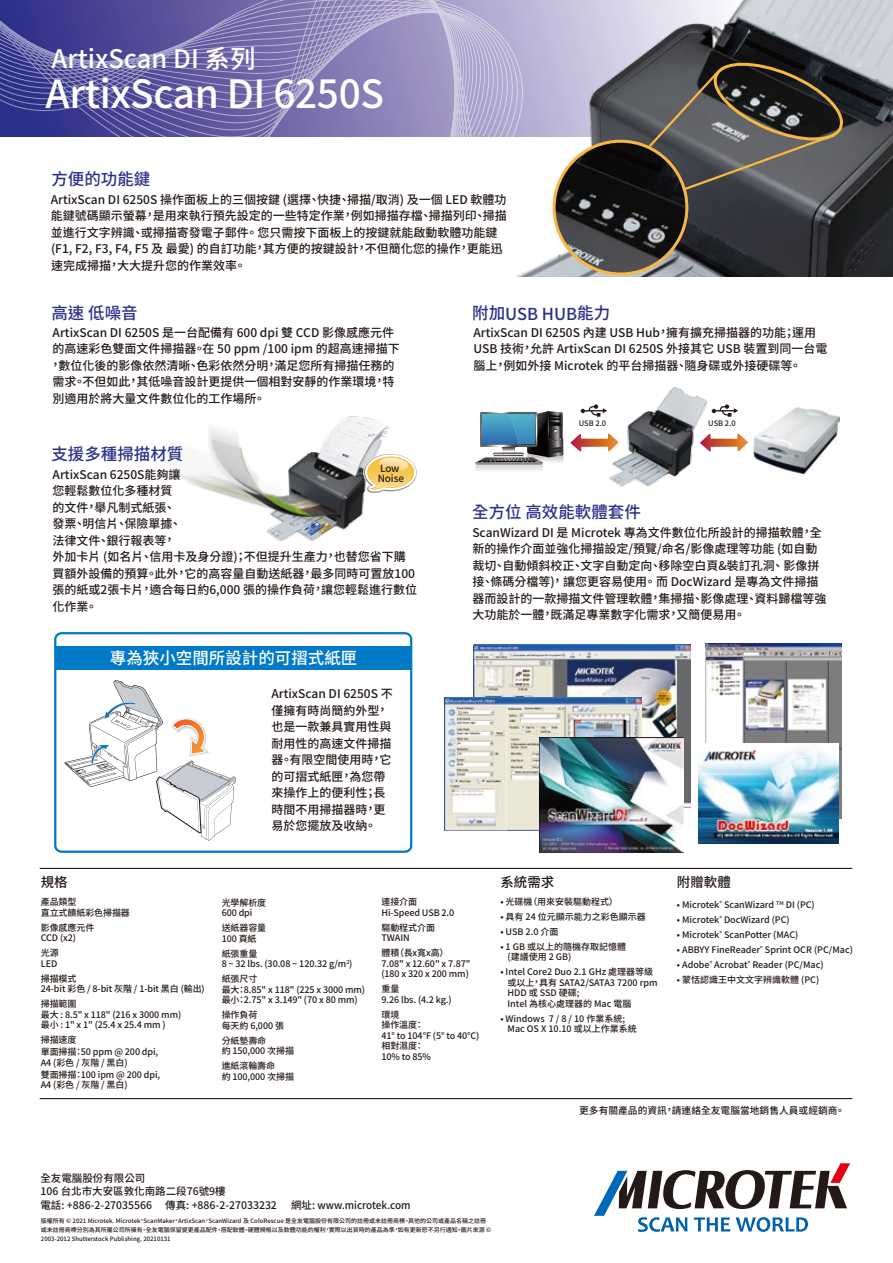
<style>
.page{position:relative;width:893px;height:1263px;background:#fff}
.page>*{position:absolute;margin:0;border:0;box-sizing:border-box;transform-origin:0 0}
.t1{font:500 38.85px "Noto Sans Hant";letter-spacing:-.01em;color:#fff}
.t2{font:500 25.5px "Noto Sans Hant";color:#fff}
.t3{font:500 16.5px "Noto Sans Hant";color:#2b3089}
.t4{font:500 16.5px "Noto Sans Hant";color:#fff}
.t5{font:500 13.5px "Noto Sans Hant";color:#231916}
.t6{font:500 12px/16.5px "Noto Sans Hant";color:#231916}
.t7{font:500 10.5px/13.5px "Noto Sans Hant";color:#231916}
.t8{font:500 9.9px/9.9px "Noto Sans Hant";letter-spacing:-.01em;color:#231916}
.t9{font:500 9.75px "Noto Sans Hant";color:#231916}
.t10{font:500 9px/10.5px "Noto Sans Hant";letter-spacing:-.01em;color:#231916}
.t11{font:500 7.5px "Noto Sans Hant";letter-spacing:-.005em;color:#231916}
.t12{font:500 6px/9px "Noto Sans Hant";color:#231916}
</style>
<div class="page">
<svg style="left:0;top:0;width:478px;height:137px;background:#756fac"></svg>
<hr style="left:40px;top:1098px;width:812px;height:1px;background:#231916">
<svg style="left:594px;top:1163px;width:256px;height:69px"></svg>
<svg style="left:475px;top:411px;width:89px;height:60px"></svg>
<svg style="left:581px;top:404px;width:26px;height:13px"></svg>
<img style="left:608px;top:387px;width:103px;height:100px">
<img style="left:753px;top:407px;width:87px;height:67px">
<svg style="left:571px;top:434px;width:47px;height:17px"></svg>
<svg style="left:712px;top:404px;width:26px;height:13px"></svg>
<svg style="left:700px;top:434px;width:48px;height:17px"></svg>
<img style="left:175px;top:416px;width:214px;height:125px">
<svg style="left:363px;top:454px;width:54px;height:40px"></svg>
<svg style="left:302px;top:521px;width:31px;height:15px"></svg>
<div style="left:54px;top:632px;width:358px;height:221px;border:2px solid #007ac6;border-radius:6px"></div>
<hr style="left:40px;top:868px;width:812px;height:1px;background:#231916">
<div style="left:56px;top:647px;width:356px;height:23px;background:#007ac6"></div>
<svg style="left:64px;top:680px;width:172px;height:161px"></svg>
<img style="left:493px;top:0;width:400px;height:277px">
<svg style="left:631px;top:57px;width:216px;height:147px;background:#514f4d"></svg>
<img style="left:554px;top:141px;width:133px;height:133px;border-radius:66px">
<div style="left:553px;top:140px;width:135px;height:135px;border:3px solid #f8b743;border-radius:50%"></div>
<img style="left:473px;top:644px;width:217px;height:163px">
<img style="left:705px;top:643px;width:137px;height:175px">
<img style="left:699px;top:744px;width:139px;height:100px">
<img style="left:444px;top:697px;width:197px;height:133px">
<img style="left:540px;top:738px;width:144px;height:114px">
<h2 class="t2" style="left:51px;top:44px;width:206px">ArtixScan DI 系列</h2>
<h1 class="t1" style="left:46px;top:72px;width:340px">ArtixScan DI 6250S</h1>
<h3 class="t3" style="left:51px;top:170px;width:100px">方便的功能鍵</h3>
<p class="t6" style="left:51px;top:192px;width:458px">ArtixScan DI 6250S 操作面板上的三個按鍵 (選擇、快捷、掃描/取消) 及一個 LED 軟體功能鍵號碼顯示螢幕，是用來執行預先設定的一些特定作業，例如掃描存檔、掃描列印、掃描並進行文字辨識、或掃描寄發電子郵件。 您只需按下面板上的按鍵就能啟動軟體功能鍵(F1, F2, F3, F4, F5 及 最愛) 的自訂功能，其方便的按鍵設計，不但簡化您的操作，更能迅速完成掃描，大大提升您的作業效率。</p>
<h3 class="t3" style="left:51px;top:304px;width:88px">高速 低噪音</h3>
<h3 class="t3" style="left:472px;top:305px;width:139px">附加USB HUB能力</h3>
<p class="t6" style="left:50px;top:324px;width:352px">ArtixScan DI 6250S 是一台配備有 600 dpi 雙 CCD 影像感應元件的高速彩色雙面文件掃描器。在 50 ppm /100 ipm 的超高速掃描下，數位化後的影像依然清晰、色彩依然分明，滿足您所有掃描任務的需求。不但如此，其低噪音設計更提供一個相對安靜的作業環境，特別適用於將大量文件數位化的工作場所。</p>
<h3 class="t3" style="left:51px;top:445px;width:133px">支援多種掃描材質</h3>
<p class="t8" style="left:378px;top:464px;width:28px">Low<br>Noise</p>
<p class="t6" style="left:53px;top:466px;width:366px">ArtixScan 6250S能夠讓<br>您輕鬆數位化多種材質<br>的文件，舉凡制式紙張、<br>發票、明信片、保險單據、<br>法律文件、銀行報表等，<br>外加卡片 (如名片、信用卡及身分證)；不但提升生產力，也替您省下購買額外設備的預算。此外，它的高容量自動送紙器，最多同時可置放100張的紙或2張卡片，適合每日約6,000 張的操作負荷，讓您輕鬆進行數位化作業。</p>
<h3 class="t4" style="left:110px;top:649px;width:249px">專為狹小空間所設計的可摺式紙匣</h3>
<p class="t6" style="left:271px;top:686px;width:123px">ArtixScan DI 6250S 不僅擁有時尚簡約外型，也是一款兼具實用性與耐用性的高速文件掃描器。有限空間使用時，它的可摺式紙匣，為您帶來操作上的便利性；長時間不用掃描器時，更易於您擺放及收納。</p>
<p class="t6" style="left:473px;top:324px;width:356px">ArtixScan DI 6250S 內建 USB Hub，擁有擴充掃描器的功能；運用<br>USB 技術，允許 ArtixScan DI 6250S 外接其它 USB 裝置到同一台電腦上，例如外接 Microtek 的平台掃描器、隨身碟或外接硬碟等。</p>
<p class="t11" style="left:579px;top:419px;width:29px">USB 2.0</p>
<p class="t11" style="left:708px;top:419px;width:29px">USB 2.0</p>
<h3 class="t3" style="left:472px;top:502px;width:170px">全方位 高效能軟體套件</h3>
<p class="t6" style="left:472px;top:524px;width:355px">ScanWizard DI 是 Microtek 專為文件數位化所設計的掃描軟體，全新的操作介面並強化掃描設定/預覽/命名/影像處理等功能 (如自動裁切、自動傾斜校正、文字自動定向、移除空白頁&amp;裝訂孔洞、 影像拼接、條碼分檔等)， 讓您更容易使用。 而 DocWizard 是專為文件掃描器而設計的一款掃描文件管理軟體，集掃描、影像處理、資料歸檔等強大功能於一體，既滿足專業數字化需求，又簡便易用。</p>
<p class="t5" style="left:41px;top:874px;width:28px">規格</p>
<p class="t10" style="left:41px;top:897px;width:91px">產品類型<br>直立式饋紙彩色掃描器</p>
<p class="t10" style="left:41px;top:922px;width:55px">影像感應元件<br>CCD (x2)</p>
<p class="t10" style="left:41px;top:948px;width:19px">光源<br>LED</p>
<p class="t10" style="left:41px;top:973px;width:166px">掃描模式<br>24-bit 彩色 / 8-bit 灰階 / 1-bit 黑白 (輸出)</p>
<p class="t10" style="left:41px;top:999px;width:142px">掃描範圍<br>最大 : 8.5" x 118" (216 x 3000 mm)最小 : 1" x 1" (25.4 x 25.4 mm )</p>
<p class="t10" style="left:41px;top:1034px;width:119px;line-height:12px">掃描速度<br>單面掃描：50 ppm @ 200 dpi,</p>
<p class="t10" style="left:41px;top:1057px;width:121px;line-height:12px">A4 (彩色 / 灰階 / 黑白)<br>雙面掃描：100 ipm @ 200 dpi,</p>
<p class="t10" style="left:41px;top:1080px;width:88px">A4 (彩色 / 灰階 / 黑白)</p>
<p class="t10" style="left:222px;top:897px;width:46px">光學解析度<br>600 dpi</p>
<p class="t10" style="left:222px;top:923px;width:46px">送紙器容量<br>100 頁紙</p>
<p class="t10" style="left:222px;top:948px;width:132px">紙張重量<br>8 ~ 32 lbs. (30.08 ~ 120.32 g/m<sup>2</sup>)</p>
<p class="t10" style="left:222px;top:974px;width:145px">紙張尺寸<br>最大：8.85" x 118" (225 x 3000 mm)最小：2.75" x 3.149" (70 x 80 mm)</p>
<p class="t10" style="left:222px;top:1010px;width:64px">操作負荷<br>每天約 6,000 張</p>
<p class="t10" style="left:222px;top:1035px;width:74px">分紙墊壽命<br>約 150,000 次掃描</p>
<p class="t10" style="left:222px;top:1061px;width:74px">進紙滾輪壽命<br>約 100,000 次掃描</p>
<p class="t10" style="left:381px;top:897px;width:74px">連接介面<br>Hi-Speed USB 2.0</p>
<p class="t10" style="left:381px;top:922px;width:55px">驅動程式介面<br>TWAIN</p>
<p class="t10" style="left:381px;top:948px;width:91px">體積（長x寬x高）<br>7.08" x 12.60" x 7.87" (180 x 320 x 200 mm)</p>
<p class="t10" style="left:381px;top:984px;width:72px">重量<br>9.26 lbs. (4.2 kg.)</p>
<p class="t10" style="left:381px;top:1009px;width:100px">環境<br>操作溫度：<br>41° to 104°F (5° to 40°C)相對濕度：<br>10% to 85%</p>
<p class="t5" style="left:500px;top:874px;width:55px">系統需求</p>
<p class="t10" style="left:500px;top:896px;width:119px">• 光碟機（用來安裝驅動程式）</p>
<p class="t10" style="left:500px;top:911px;width:147px">• 具有 24 位元顯示能力之彩色顯示器</p>
<p class="t10" style="left:500px;top:926px;width:60px">• USB 2.0 介面</p>
<p class="t10" style="left:507px;top:941px;width:120px;text-indent:-7px">• 1 GB 或以上的隨機存取記憶體(建議使用 2 GB)</p>
<p class="t10" style="left:507px;top:967px;width:151px;text-indent:-7px">• Intel Core2 Duo 2.1 GHz 處理器等級或以上，具有 SATA2/SATA3 7200 rpm<br>HDD 或 SSD 硬碟;<br>Intel 為核心處理器的 Mac 電腦</p>
<p class="t10" style="left:507px;top:1013px;width:131px;text-indent:-7px">• Windows 7 / 8 / 10 作業系統;<br>Mac OS X 10.10 或以上作業系統</p>
<p class="t5" style="left:677px;top:874px;width:55px">附贈軟體</p>
<p class="t10" style="left:677px;top:899px;width:139px">• Microtek<sup>®</sup> ScanWizard <sup>TM</sup> DI (PC)</p>
<p class="t10" style="left:677px;top:914px;width:114px">• Microtek<sup>®</sup> DocWizard (PC)</p>
<p class="t10" style="left:677px;top:929px;width:123px">• Microtek<sup>®</sup> ScanPotter (MAC)</p>
<p class="t10" style="left:677px;top:944px;width:177px">• ABBYY FineReader<sup>®</sup> Sprint OCR (PC/Mac)</p>
<p class="t10" style="left:677px;top:959px;width:148px">• Adobe<sup>®</sup> Acrobat<sup>®</sup> Reader (PC/Mac)</p>
<p class="t10" style="left:677px;top:974px;width:144px">• 蒙恬認識王中文文字辨識軟體 (PC)</p>
<p class="t9" style="left:579px;top:1105px;width:267px">更多有關產品的資訊，請連絡全友電腦當地銷售人員或經銷商。</p>
<p class="t7" style="left:40px;top:1171px;width:238px">全友電腦股份有限公司<br>106 台北市大安區敦化南路二段76號9樓<br>電話: +886-2-27035566 傳真: +886-2-27033232</p>
<p class="t7" style="left:291px;top:1198px;width:121px">網址: www.microtek.com</p>
<p class="t12" style="left:41px;top:1216px;width:452px">版權所有 © 2021 Microtek. Microtek，ScanMaker，ArtixScan，ScanWizard 及 ColoRescue 是全友電腦股份有限公司的註冊或未註冊商標。其他的公司或產品名稱之註冊或未註冊商標分別為其所屬公司所擁有。全友電腦保留變更產品配件、搭配軟體、硬體規格以及軟體功能的權利，實際以出貨時的產品為準，如有更新恕不另行通知。圖片來源 ©<br>2003-2012 Shutterstock Publishing. 20210131</p>
</div>
